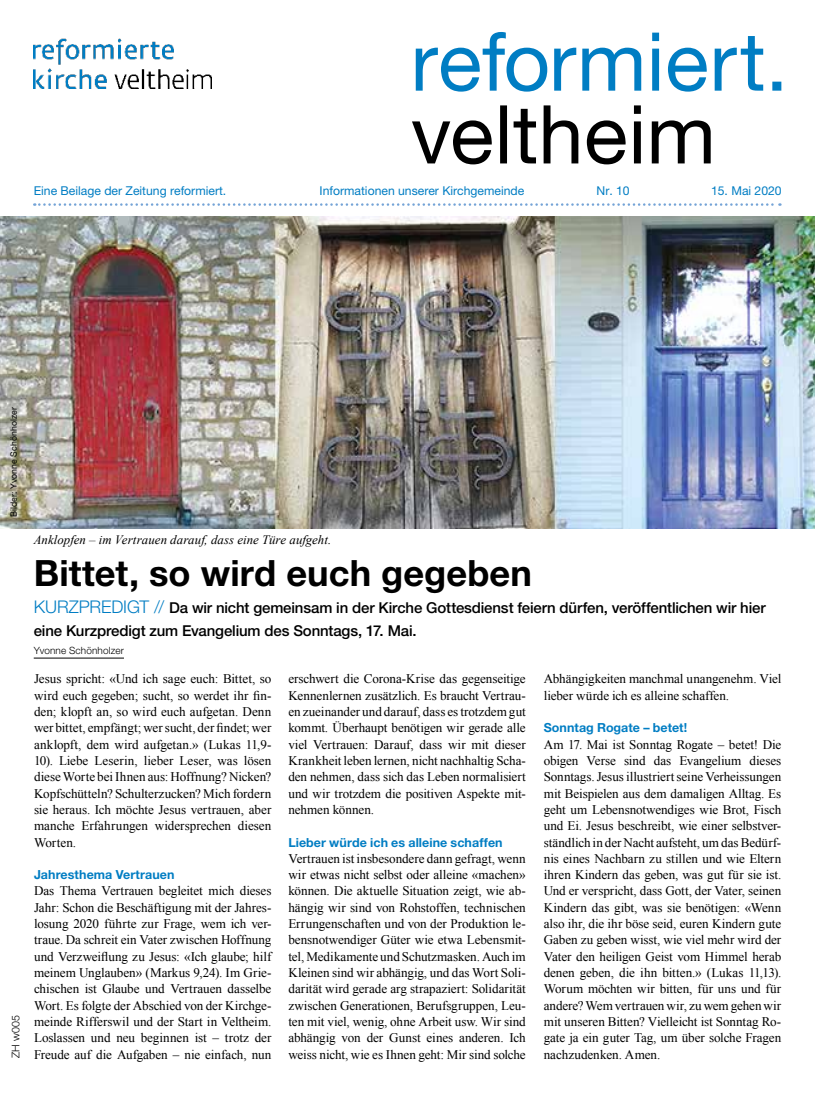
<style>
.page{position:relative;width:815px;height:1106px;background:#fff}
.page>*{position:absolute;margin:0;border:0;box-sizing:border-box;transform-origin:0 0}
.t1{font:700 36.25px "Helvetica Neue LT Pro";color:#000}
.t2{font:500 15px/22.5px "Helvetica Neue LT Pro";letter-spacing:-.01em;color:#000}
.t3{font:13.12px/16.2px "Times New Roman";letter-spacing:-.005em;color:#000;text-align:justify}
.t4{font:italic 12.75px "Times New Roman";letter-spacing:.005em;color:#000}
.t5{font:700 12.5px "Helvetica Neue LT Pro";letter-spacing:.005em;color:#007dc3}
.t6{font:12.25px "Helvetica Neue LT Pro";color:#007dc3}
.t7{font:300 10.62px "Helvetica Neue LT Pro";color:#000}
.t8{font:300 10px "Helvetica Neue LT Pro";letter-spacing:.015em;color:#000}
.t9{font:8.75px "Helvetica Neue LT Pro";letter-spacing:.005em;color:#000}
.s1{font-weight:300;font-size:17.5px;color:#007dc3}
</style>
<div class="page">
<svg style="left:412px;top:105px;width:299px;height:59px"></svg>
<svg style="left:416px;top:32px;width:365px;height:60px"></svg>
<img style="left:34px;top:39px;width:177px;height:49px">
<svg style="left:34px;top:203px;width:746px;height:3px"></svg>
<hr style="left:34px;top:658px;width:90px;height:1px;background:#000">
<img style="left:0;top:217px;width:815px;height:311px">
<p class="t6" style="left:34px;top:183px;width:194px">Eine Beilage der Zeitung reformiert.</p>
<p class="t6" style="left:320px;top:183px;width:206px">Informationen unserer Kirchgemeinde</p>
<p class="t6" style="left:597px;top:183px;width:35px">Nr. 10</p>
<p class="t6" style="left:711px;top:183px;width:72px">15. Mai 2020</p>
<p class="t9" style="left:8px;top:517px;width:111px;rotate:-90deg">Bilder: Yvonne Schönholzer</p>
<p class="t7" style="left:9px;top:1058px;width:45px;rotate:-90deg">ZH w005</p>
<p class="t4" style="left:34px;top:530px;width:299px">Anklopfen – im Vertrauen darauf, dass eine Türe aufgeht.</p>
<h1 class="t1" style="left:34px;top:551px;width:500px">Bittet, so wird euch gegeben</h1>
<p class="t2" style="left:34px;top:596px;width:733px"><span class="s1">Kurzpredigt //</span> Da wir nicht gemeinsam in der Kirche Gottesdienst feiern dürfen, veröffentlichen wir hier eine Kurzpredigt zum Evangelium des Sonntags, 17. Mai.</p>
<p class="t3" style="left:34px;top:670px;width:239px">Jesus spricht: «Und ich sage euch: Bittet, so wird euch gegeben; sucht, so werdet ihr fin&shy;den; klopft an, so wird euch aufgetan. Denn wer bittet, empfängt; wer sucht, der findet; wer anklopft, dem wird aufgetan.» (Lukas 11,9- 10). Liebe Leserin, lieber Leser, was lösen diese Worte bei Ihnen aus: Hoffnung? Nicken?<br>Kopfschütteln? Schulterzucken? Mich fordern sie heraus. Ich möchte Jesus vertrauen, aber manche Erfahrungen widersprechen diesen Worten.</p>
<p class="t5" style="left:34px;top:867px;width:142px">Jahresthema Vertrauen</p>
<p class="t3" style="left:34px;top:882px;width:239px">Das Thema Vertrauen begleitet mich dieses Jahr: Schon die Beschäftigung mit der Jahres&shy;losung 2020 führte zur Frage, wem ich ver&shy;traue. Da schreit ein Vater zwischen Hoffnung und Verzweiflung zu Jesus: «Ich glaube; hilf meinem Unglauben» (Markus 9,24). Im Grie&shy;chischen ist Glaube und Vertrauen dasselbe Wort. Es folgte der Abschied von der Kirchge&shy;meinde Rifferswil und der Start in Veltheim.<br>Loslassen und neu beginnen ist – trotz der Freude auf die Aufgaben – nie einfach, nun</p>
<p class="t8" style="left:34px;top:644px;width:92px">Yvonne Schönholzer</p>
<p class="t3" style="left:288px;top:670px;width:239px">erschwert die Corona-Krise das gegenseitige Kennenlernen zusätzlich. Es braucht Vertrau&shy;en zueinander und darauf, dass es trotzdem gut kommt. Überhaupt benötigen wir gerade alle viel Vertrauen: Darauf, dass wir mit dieser Krankheit leben lernen, nicht nachhaltig Scha&shy;den nehmen, dass sich das Leben normalisiert und wir trotzdem die positiven Aspekte mit&shy;nehmen können.</p>
<p class="t5" style="left:288px;top:834px;width:216px">Lieber würde ich es alleine schaffen</p>
<p class="t3" style="left:288px;top:850px;width:239px">Vertrauen ist insbesondere dann gefragt, wenn wir etwas nicht selbst oder alleine «machen» können. Die aktuelle Situation zeigt, wie ab&shy;hängig wir sind von Rohstoffen, technischen Errungenschaften und von der Produktion le&shy;bensnotwendiger Güter wie etwa Lebensmit&shy;tel, Medikamente und Schutzmasken. Auch im Kleinen sind wir abhängig, und das Wort Soli&shy;darität wird gerade arg strapaziert: Solidarität zwischen Generationen, Berufsgruppen, Leu&shy;ten mit viel, wenig, ohne Arbeit usw. Wir sind abhängig von der Gunst eines anderen. Ich weiss nicht, wie es Ihnen geht: Mir sind solche</p>
<p class="t3" style="left:544px;top:670px;width:239px">Abhängigkeiten manchmal unangenehm. Viel lieber würde ich es alleine schaffen.</p>
<p class="t5" style="left:544px;top:720px;width:145px">Sonntag Rogate – betet!</p>
<p class="t3" style="left:544px;top:736px;width:239px">Am 17. Mai ist Sonntag Rogate – betet! Die obigen Verse sind das Evangelium dieses Sonntags. Jesus illustriert seine Verheissungen mit Beispielen aus dem damaligen Alltag. Es geht um Lebensnotwendiges wie Brot, Fisch und Ei. Jesus beschreibt, wie einer selbstver&shy;ständlich in der Nacht aufsteht, um das Bedürf&shy;nis eines Nachbarn zu stillen und wie Eltern ihren Kindern das geben, was gut für sie ist.<br>Und er verspricht, dass Gott, der Vater, seinen Kindern das gibt, was sie benötigen: «Wenn also ihr, die ihr böse seid, euren Kindern gute Gaben zu geben wisst, wie viel mehr wird der Vater den heiligen Geist vom Himmel herab denen geben, die ihn bitten.» (Lukas 11,13).<br>Worum möchten wir bitten, für uns und für andere? Wem vertrauen wir, zu wem gehen wir mit unseren Bitten? Vielleicht ist Sonntag Ro&shy;gate ja ein guter Tag, um über solche Fragen</p>
<p class="t3" style="left:544px;top:1045px;width:118px">nachzudenken. Amen.</p>
</div>
